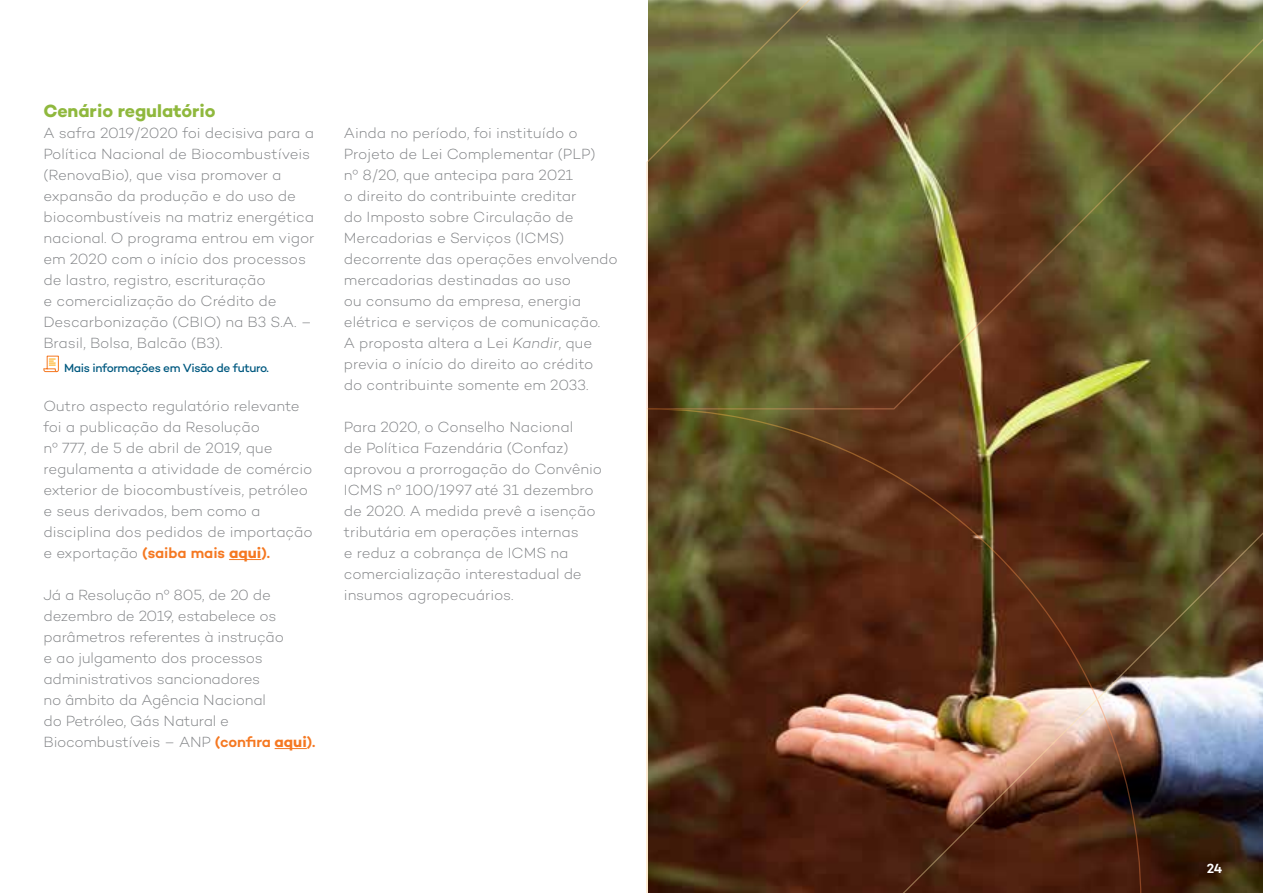
<style>
.page{position:relative;width:1263px;height:893px;background:#fff}
.page>*{position:absolute;margin:0;border:0;box-sizing:border-box;transform-origin:0 0}
.t1{font:700 18px "Campton";letter-spacing:-.005em;color:#8fb83d}
.t2{font:300 15px/21px "Campton";letter-spacing:-.01em;color:#808285}
.t3{font:600 13.5px "Campton";color:#fff}
.t4{font:500 12px "Campton";letter-spacing:-.035em;color:#005980}
.s1{font-weight:600;color:#f57821}
.s2{font-weight:700;color:#f57821}
.s3{font-style:italic}
</style>
<div class="page">
<hr style="left:229px;top:559px;width:32px;height:1px;background:#f57821">
<hr style="left:275px;top:748px;width:32px;height:1px;background:#f57821">
<svg style="left:43px;top:355px;width:16px;height:17px"></svg>
<svg style="left:646px;top:409px;width:248px;height:484px"></svg>
<img style="left:894px;top:409px;width:369px;height:484px">
<svg style="left:646px;top:0;width:617px;height:409px"></svg>
<img style="left:646px;top:408px;width:37px;height:1px">
<p class="t1" style="left:44px;top:99px;width:174px">Cenário regulatório</p>
<p class="t2" style="left:44px;top:122px;width:272px">A safra 2019/2020 foi decisiva para a Política Nacional de Biocombustíveis (RenovaBio), que visa promover a expansão da produção e do uso de biocombustíveis na matriz energética nacional. O programa entrou em vigor em 2020 com o início dos processos de lastro, registro, escrituração<br>e comercialização do Crédito de Descarbonização (CBIO) na B3 S.A. – Brasil, Bolsa, Balcão (B3).</p>
<p class="t4" style="left:64px;top:360px;width:206px">Mais informações em Visão de futuro.</p>
<p class="t2" style="left:44px;top:395px;width:271px">Outro aspecto regulatório relevante foi a publicação da Resolução<br>nº 777, de 5 de abril de 2019, que regulamenta a atividade de comércio exterior de biocombustíveis, petróleo e seus derivados, bem como a disciplina dos pedidos de importação e exportação <span class="s1">(saiba mais</span> <span class="s2">aqui</span><span class="s1">).</span></p>
<p class="t2" style="left:44px;top:584px;width:273px">Já a Resolução nº 805, de 20 de dezembro de 2019, estabelece os parâmetros referentes à instrução<br>e ao julgamento dos processos administrativos sancionadores<br>no âmbito da Agência Nacional<br>do Petróleo, Gás Natural e<br>Biocombustíveis – ANP <span class="s1">(confira</span> <span class="s2">aqui</span><span class="s1">).</span></p>
<p class="t2" style="left:344px;top:122px;width:275px">Ainda no período, foi instituído o Projeto de Lei Complementar (PLP)<br>nº 8/20, que antecipa para 2021<br>o direito do contribuinte creditar<br>do Imposto sobre Circulação de Mercadorias e Serviços (ICMS) decorrente das operações envolvendo mercadorias destinadas ao uso<br>ou consumo da empresa, energia elétrica e serviços de comunicação.<br>A proposta altera a Lei <span class="s3">Kandir</span>, que previa o início do direito ao crédito<br>do contribuinte somente em 2033.</p>
<p class="t2" style="left:344px;top:416px;width:260px">Para 2020, o Conselho Nacional<br>de Política Fazendária (Confaz) aprovou a prorrogação do Convênio<br>ICMS nº 100/1997 até 31 dezembro de 2020. A medida prevê a isenção tributária em operações internas<br>e reduz a cobrança de ICMS na comercialização interestadual de insumos agropecuários.</p>
<p class="t3" style="left:1207px;top:860px;width:17px">24</p>
</div>
